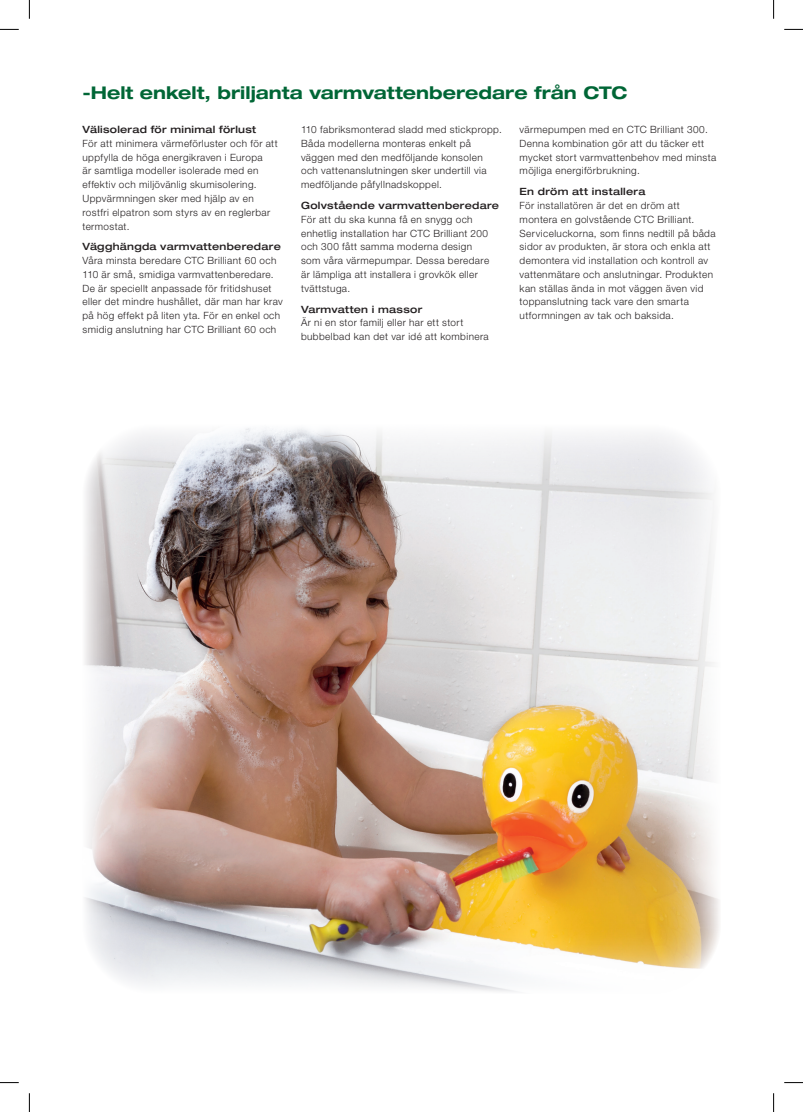
<style>
.page{position:relative;width:803px;height:1112px;background:#fff}
.page>*{position:absolute;margin:0;border:0;box-sizing:border-box;transform-origin:0 0}
.t1{font:700 expanded 17.5px "Helvetica Neue LT Std";color:#006636}
.t2{font:300 10px/13.8px "Helvetica Neue LT Std";letter-spacing:.04em;color:#231f20}
.t3{font:500 expanded 10px "Helvetica Neue LT Std";letter-spacing:.025em;color:#231f20}
</style>
<div class="page">
<img style="left:85px;top:428px;width:634px;height:564px">
<svg style="left:0;top:29px;width:19px;height:1px"></svg>
<svg style="left:784px;top:29px;width:19px;height:1px"></svg>
<svg style="left:0;top:1082px;width:19px;height:1px"></svg>
<svg style="left:784px;top:1082px;width:19px;height:1px"></svg>
<svg style="left:29px;top:0;width:1px;height:19px"></svg>
<svg style="left:29px;top:1093px;width:1px;height:18px"></svg>
<svg style="left:773px;top:0;width:1px;height:19px"></svg>
<svg style="left:773px;top:1093px;width:1px;height:18px"></svg>
<h1 class="t1" style="left:83px;top:81px;width:546px">-Helt enkelt, briljanta varmvattenberedare från CTC</h1>
<p class="t3" style="left:83px;top:123px;width:175px">Välisolerad för minimal förlust</p>
<p class="t2" style="left:83px;top:136px;width:197px">För att minimera värmeförluster och för att uppfylla de höga energikraven i Europa<br>är samtliga modeller isolerade med en effektiv och miljövänlig skumisolering.<br>Uppvärmningen sker med hjälp av en rostfri elpatron som styrs av en reglerbar termostat.</p>
<p class="t3" style="left:83px;top:240px;width:200px">Vägghängda varmvattenberedare</p>
<p class="t2" style="left:83px;top:253px;width:202px">Våra minsta beredare CTC Brilliant 60 och 110 är små, smidiga varmvattenberedare.<br>De är speciellt anpassade för fritidshuset eller det mindre hushållet, där man har krav på hög effekt på liten yta. För en enkel och smidig anslutning har CTC Brilliant 60 och</p>
<p class="t2" style="left:301px;top:122px;width:202px">110 fabriksmonterad sladd med stickpropp.<br>Båda modellerna monteras enkelt på väggen med den medföljande konsolen och vattenanslutningen sker undertill via medföljande påfyllnadskoppel.</p>
<p class="t3" style="left:301px;top:199px;width:200px">Golvstående varmvattenberedare</p>
<p class="t2" style="left:301px;top:212px;width:190px">För att du ska kunna få en snygg och enhetlig installation har CTC Brilliant 200 och 300 fått samma moderna design som våra värmepumpar. Dessa beredare är lämpliga att installera i grovkök eller tvättstuga.</p>
<p class="t3" style="left:301px;top:302px;width:123px">Varmvatten i massor</p>
<p class="t2" style="left:301px;top:315px;width:189px">Är ni en stor familj eller har ett stort bubbelbad kan det var idé att kombinera</p>
<p class="t2" style="left:520px;top:122px;width:198px">värmepumpen med en CTC Brilliant 300.<br>Denna kombination gör att du täcker ett mycket stort varmvattenbehov med minsta möjliga energiförbrukning.</p>
<p class="t3" style="left:520px;top:185px;width:127px">En dröm att installera</p>
<p class="t2" style="left:520px;top:198px;width:198px">För installatören är det en dröm att montera en golvstående CTC Brilliant.<br>Serviceluckorna, som finns nedtill på båda sidor av produkten, är stora och enkla att demontera vid installation och kontroll av vattenmätare och anslutningar. Produkten kan ställas ända in mot väggen även vid toppanslutning tack vare den smarta utformningen av tak och baksida.</p>
</div>
